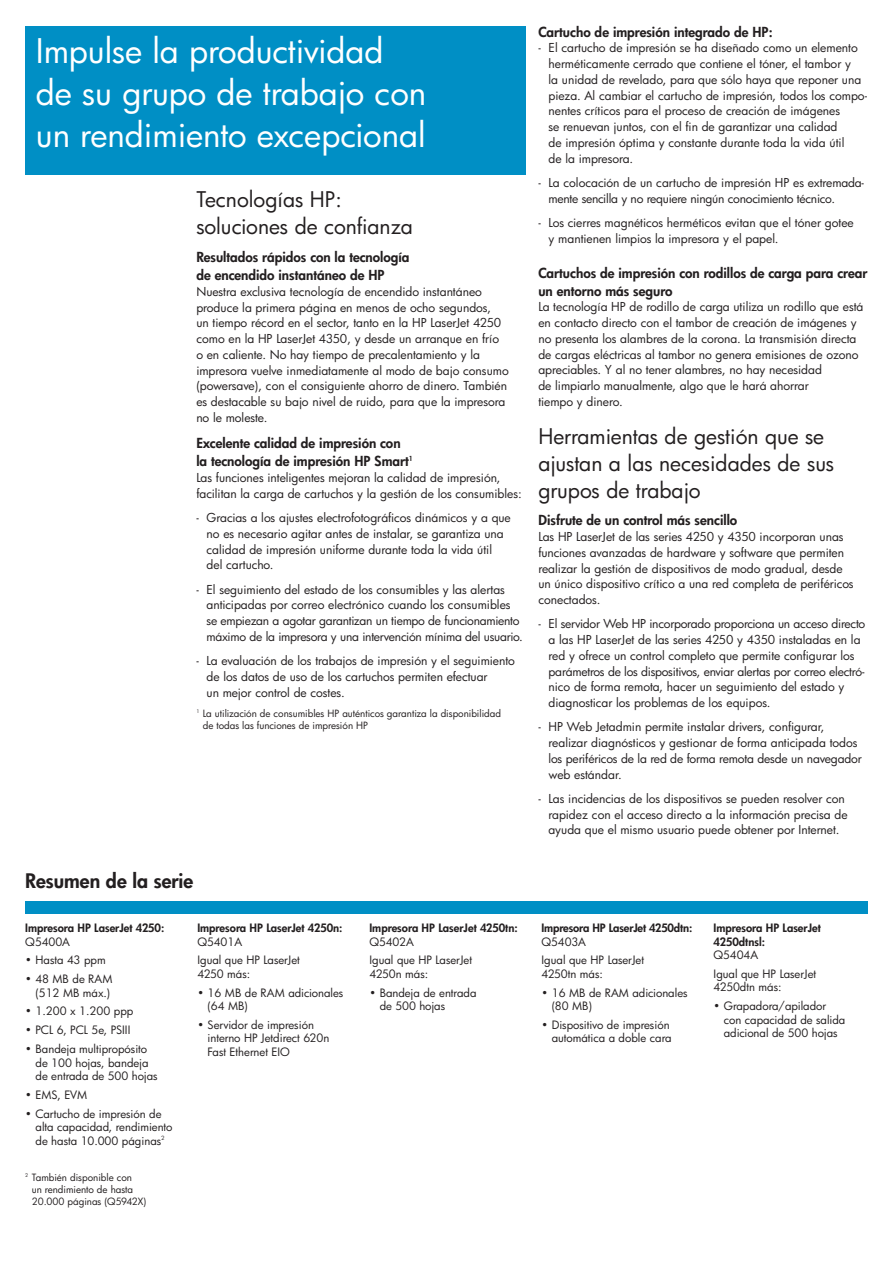
<style>
.page{position:relative;width:893px;height:1263px;background:#fff}
.page>*{position:absolute;margin:0;border:0;box-sizing:border-box;transform-origin:0 0}
.t1{font:33px/42px "Futura";color:#fff}
.t2{font:21px/27px "Futura";color:#231f20}
.t3{font:800 19.5px "Futura";color:#231f20}
.t4{font:800 13.5px/18px "Futura";color:#231f20}
.t5{font:12px/15.8px "Futura";color:#231f20}
.t6{font:12px/15.8px "Futura";letter-spacing:-.02em;color:#231f20}
.t7{font:11.25px/13.5px "Futura";color:#231f20}
.t8{font:800 11.25px/13.5px "Futura";color:#231f20}
.t9{font:9.75px/12px "Futura";color:#231f20}
</style>
<div class="page">
<div style="left:25px;top:26px;width:500px;height:148px;background:#008fc5"></div>
<div style="left:25px;top:901px;width:842px;height:13px;background:#008fc5"></div>
<h1 class="t1" style="left:36px;top:33px;width:392px">Impulse la productividad de su grupo de trabajo con un rendimiento excepcional</h1>
<h2 class="t2" style="left:196px;top:188px;width:218px">Tecnologías HP: soluciones de confianza</h2>
<p class="t4" style="left:196px;top:249px;width:214px">Resultados rápidos con la tecnología de encendido instantáneo de HP</p>
<p class="t5" style="left:196px;top:285px;width:314px">Nuestra exclusiva tecnología de encendido instantáneo produce la primera página en menos de ocho segundos,<br>un tiempo récord en el sector, tanto en la HP LaserJet 4250 como en la HP LaserJet 4350, y desde un arranque en frío o en caliente. No hay tiempo de precalentamiento y la impresora vuelve inmediatamente al modo de bajo consumo (powersave), con el consiguiente ahorro de dinero. También es destacable su bajo nivel de ruido, para que la impresora no le moleste.</p>
<p class="t4" style="left:196px;top:435px;width:218px">Excelente calidad de impresión con la tecnología de impresión HP Smart<sup>1</sup></p>
<p class="t5" style="left:196px;top:471px;width:327px">Las funciones inteligentes mejoran la calidad de impresión, facilitan la carga de cartuchos y la gestión de los consumibles:</p>
<p class="t5" style="left:206px;top:511px;width:306px;text-indent:-10px">- Gracias a los ajustes electrofotográficos dinámicos y a que no es necesario agitar antes de instalar, se garantiza una calidad de impresión uniforme durante toda la vida útil del cartucho.</p>
<p class="t6" style="left:206px;top:582px;width:318px;text-indent:-10px">- El seguimiento del estado de los consumibles y las alertas anticipadas por correo electrónico cuando los consumibles se empiezan a agotar garantizan un tiempo de funcionamiento máximo de la impresora y una intervención mínima del usuario.</p>
<p class="t5" style="left:206px;top:654px;width:310px;text-indent:-10px">- La evaluación de los trabajos de impresión y el seguimiento de los datos de uso de los cartuchos permiten efectuar<br>un mejor control de costes.</p>
<p class="t9" style="left:203px;top:708px;width:300px;text-indent:-6px"><sup>1</sup> La utilización de consumibles HP auténticos garantiza la disponibilidad de todas las funciones de impresión HP</p>
<h3 class="t3" style="left:25px;top:871px;width:169px">Resumen de la serie</h3>
<p class="t8" style="left:25px;top:922px;width:141px">Impresora HP LaserJet 4250:</p>
<p class="t7" style="left:25px;top:936px;width:46px">Q5400A</p>
<p class="t7" style="left:25px;top:954px;width:82px">• Hasta 43 ppm</p>
<p class="t7" style="left:25px;top:973px;width:89px;text-align:right">• 48 MB de RAM (512 MB máx.)</p>
<p class="t7" style="left:25px;top:1006px;width:110px">• 1.200 x 1.200 ppp</p>
<p class="t7" style="left:25px;top:1024px;width:107px">• PCL 6, PCL 5e, PSIII</p>
<p class="t7" style="left:36px;top:1043px;width:124px;text-indent:-10px">• Bandeja multipropósito de 100 hojas, bandeja de entrada de 500 hojas</p>
<p class="t7" style="left:25px;top:1089px;width:64px">• EMS, EVM</p>
<p class="t7" style="left:36px;top:1108px;width:138px;text-indent:-10px">• Cartucho de impresión de alta capacidad, rendimiento de hasta 10.000 páginas<sup>2</sup></p>
<p class="t9" style="left:32px;top:1172px;width:116px;text-indent:-6px"><sup>2</sup> También disponible con<br>un rendimiento de hasta<br>20.000 páginas (Q5942X)</p>
<p class="t8" style="left:197px;top:922px;width:147px">Impresora HP LaserJet 4250n:</p>
<p class="t7" style="left:197px;top:933px;width:104px;line-height:18.8px">Q5401A<br>Igual que HP LaserJet</p>
<p class="t7" style="left:197px;top:968px;width:54px">4250 más:</p>
<p class="t7" style="left:207px;top:987px;width:137px;text-indent:-10px">• 16 MB de RAM adicionales (64 MB)</p>
<p class="t7" style="left:207px;top:1019px;width:123px;text-indent:-10px">• Servidor de impresión interno HP Jetdirect 620n<br>Fast Ethernet EIO</p>
<p class="t8" style="left:369px;top:922px;width:150px">Impresora HP LaserJet 4250tn:</p>
<p class="t7" style="left:369px;top:933px;width:104px;line-height:18.8px">Q5402A<br>Igual que HP LaserJet</p>
<p class="t7" style="left:369px;top:968px;width:60px">4250n más:</p>
<p class="t7" style="left:379px;top:987px;width:98px;text-indent:-10px">• Bandeja de entrada de 500 hojas</p>
<p class="t4" style="left:538px;top:24px;width:236px">Cartucho de impresión integrado de HP:</p>
<p class="t5" style="left:548px;top:41px;width:320px;text-indent:-10px">- El cartucho de impresión se ha diseñado como un elemento herméticamente cerrado que contiene el tóner, el tambor y<br>la unidad de revelado, para que sólo haya que reponer una pieza. Al cambiar el cartucho de impresión, todos los compo&shy;nentes críticos para el proceso de creación de imágenes<br>se renuevan juntos, con el fin de garantizar una calidad<br>de impresión óptima y constante durante toda la vida útil<br>de la impresora.</p>
<p class="t6" style="left:548px;top:176px;width:317px;text-indent:-10px">- La colocación de un cartucho de impresión HP es extremada&shy;mente sencilla y no requiere ningún conocimiento técnico.</p>
<p class="t5" style="left:548px;top:216px;width:307px;text-indent:-10px">- Los cierres magnéticos herméticos evitan que el tóner gotee y mantienen limpios la impresora y el papel.</p>
<p class="t4" style="left:538px;top:265px;width:330px">Cartuchos de impresión con rodillos de carga para crear un entorno más seguro</p>
<p class="t5" style="left:538px;top:300px;width:326px">La tecnología HP de rodillo de carga utiliza un rodillo que está en contacto directo con el tambor de creación de imágenes y no presenta los alambres de la corona. La transmisión directa de cargas eléctricas al tambor no genera emisiones de ozono apreciables. Y al no tener alambres, no hay necesidad<br>de limpiarlo manualmente, algo que le hará ahorrar<br>tiempo y dinero.</p>
<h2 class="t2" style="left:538px;top:424px;width:297px">Herramientas de gestión que se ajustan a las necesidades de sus grupos de trabajo</h2>
<p class="t4" style="left:538px;top:512px;width:200px">Disfrute de un control más sencillo</p>
<p class="t5" style="left:538px;top:530px;width:317px">Las HP LaserJet de las series 4250 y 4350 incorporan unas funciones avanzadas de hardware y software que permiten realizar la gestión de dispositivos de modo gradual, desde un único dispositivo crítico a una red completa de periféricos conectados.</p>
<p class="t5" style="left:548px;top:617px;width:318px;text-indent:-10px">- El servidor Web HP incorporado proporciona un acceso directo a las HP LaserJet de las series 4250 y 4350 instaladas en la red y ofrece un control completo que permite configurar los parámetros de los dispositivos, enviar alertas por correo electró&shy;nico de forma remota, hacer un seguimiento del estado y diagnosticar los problemas de los equipos.</p>
<p class="t5" style="left:548px;top:720px;width:315px;text-indent:-10px">- HP Web Jetadmin permite instalar drivers, configurar, realizar diagnósticos y gestionar de forma anticipada todos los periféricos de la red de forma remota desde un navegador web estándar.</p>
<p class="t5" style="left:548px;top:792px;width:300px;text-indent:-10px">- Las incidencias de los dispositivos se pueden resolver con rapidez con el acceso directo a la información precisa de ayuda que el mismo usuario puede obtener por Internet.</p>
<p class="t8" style="left:541px;top:922px;width:152px">Impresora HP LaserJet 4250dtn:</p>
<p class="t7" style="left:541px;top:933px;width:104px;line-height:18.8px">Q5403A<br>Igual que HP LaserJet</p>
<p class="t7" style="left:541px;top:968px;width:63px">4250tn más:</p>
<p class="t7" style="left:551px;top:987px;width:137px;text-indent:-10px">• 16 MB de RAM adicionales (80 MB)</p>
<p class="t7" style="left:541px;top:1019px;width:132px;text-align:right">• Dispositivo de impresión automática a doble cara</p>
<p class="t8" style="left:713px;top:922px;width:109px">Impresora HP LaserJet<br>4250dtnsl:</p>
<p class="t7" style="left:713px;top:946px;width:104px;line-height:18.8px">Q5404A<br>Igual que HP LaserJet</p>
<p class="t7" style="left:713px;top:981px;width:70px">4250dtn más:</p>
<p class="t7" style="left:723px;top:1000px;width:123px;text-indent:-10px">• Grapadora/apilador con capacidad de salida adicional de 500 hojas</p>
</div>
